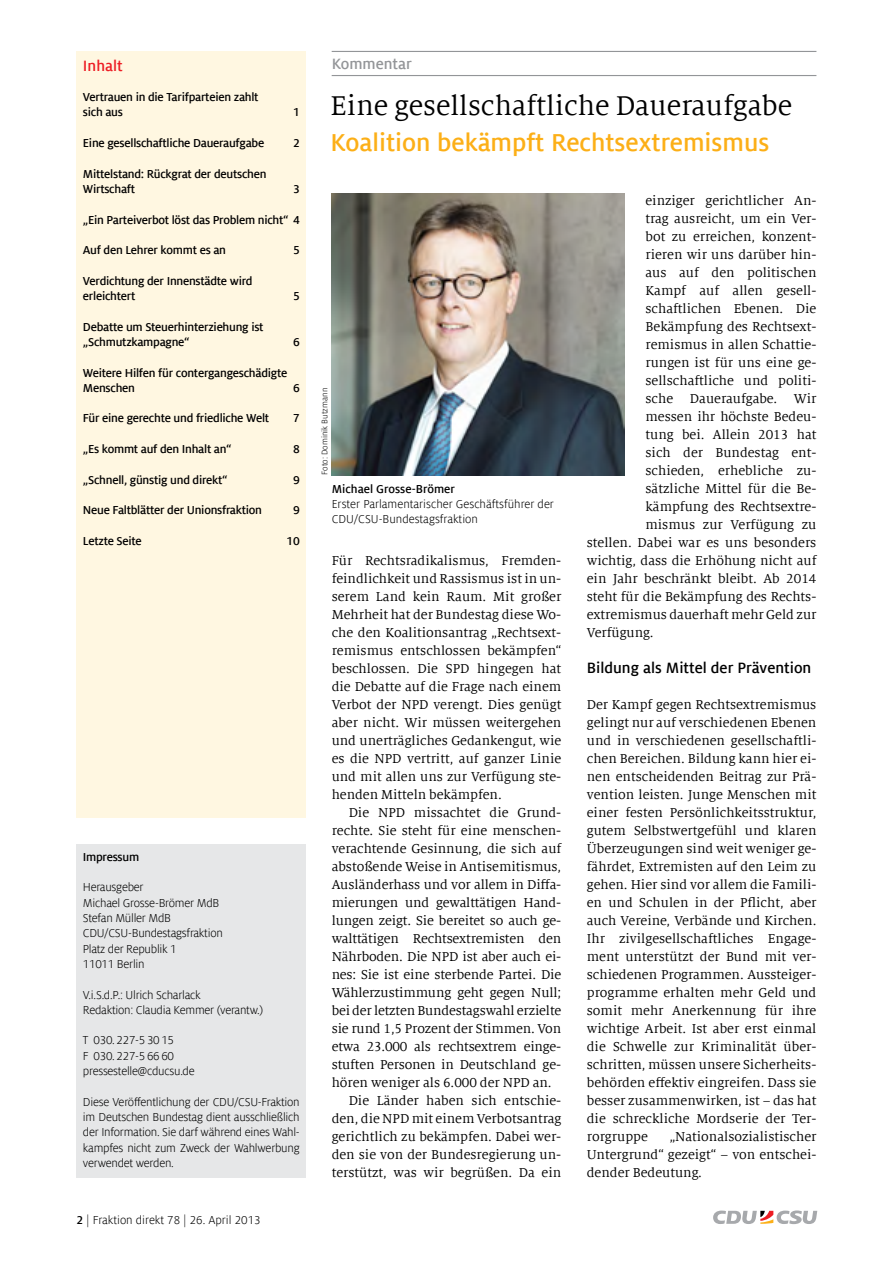
<style>
.page{position:relative;width:893px;height:1263px;background:#fff}
.page>*{position:absolute;margin:0;border:0;box-sizing:border-box;transform-origin:0 0}
.t1{font:30px "Milo Serif Offc";color:#000}
.t2{font:700 27px "Milo Sans Offc";color:#fcaf17}
.t3{font:700 16.5px "Milo Sans Offc";color:#000}
.t4{font:700 16.5px "Milo Sans Offc";color:#939598}
.t5{font:700 16.5px "Milo Sans Offc";color:#ed1d24}
.t6{font:14.25px/18px "Milo Serif Offc";color:#000;text-align:justify}
.t7{font:700 12.75px/15.3px "Milo Sans Offc";letter-spacing:-.02em;color:#000}
.t8{font:12.75px/15.3px "Milo Sans Offc";letter-spacing:-.02em;color:#000}
.t9{font:12.75px/15.3px "Milo Sans Offc";color:#000}
.t10{font:700 12.75px "Milo Sans Offc";color:#000}
.t11{font:9px "Milo Sans Offc";color:#000}
.s1{font-weight:700}
</style>
<div class="page">
<svg style="left:713px;top:1210px;width:104px;height:14px"></svg>
<hr style="left:332px;top:51px;width:484px;height:1px;background:#939598">
<hr style="left:332px;top:75px;width:484px;height:1px;background:#939598">
<div style="left:77px;top:844px;width:229px;height:334px;background:#e6e7e8"></div>
<div style="left:77px;top:51px;width:229px;height:766px;background:#fff7e1"></div>
<img style="left:332px;top:194px;width:292px;height:281px">
<p class="t5" style="left:83px;top:56px;width:41px">Inhalt</p>
<p class="t7" style="left:83px;top:90px;width:177px">Vertrauen in die Tarifparteien zahlt sich aus</p>
<p class="t7" style="left:83px;top:90px;width:56px">Headline 1</p>
<p class="t7" style="left:293px;top:105px;width:8px">1</p>
<p class="t7" style="left:83px;top:135px;width:183px">Eine gesellschaftliche Daueraufgabe</p>
<p class="t7" style="left:293px;top:135px;width:8px">2</p>
<p class="t7" style="left:83px;top:166px;width:185px">Mittelstand: Rückgrat der deutschen<br>Wirtschaft</p>
<p class="t7" style="left:83px;top:181px;width:56px">Headline 4</p>
<p class="t7" style="left:293px;top:181px;width:8px">4</p>
<p class="t7" style="left:293px;top:181px;width:8px">3</p>
<p class="t7" style="left:83px;top:212px;width:218px">„Ein Parteiverbot löst das Problem nicht“ 4</p>
<p class="t7" style="left:83px;top:243px;width:145px">Auf den Lehrer kommt es an</p>
<p class="t7" style="left:293px;top:243px;width:8px">5</p>
<p class="t7" style="left:83px;top:273px;width:171px">Verdichtung der Innenstädte wird erleichtert</p>
<p class="t7" style="left:293px;top:288px;width:8px">5</p>
<p class="t7" style="left:83px;top:319px;width:182px">Debatte um Steuerhinterziehung ist „Schmutzkampagne“</p>
<p class="t7" style="left:293px;top:334px;width:8px">6</p>
<p class="t7" style="left:83px;top:365px;width:206px">Weitere Hilfen für contergangeschädigte<br>Menschen</p>
<p class="t7" style="left:293px;top:380px;width:8px">6</p>
<p class="t7" style="left:83px;top:411px;width:188px">Für eine gerechte und friedliche Welt</p>
<p class="t7" style="left:293px;top:411px;width:8px">7</p>
<p class="t7" style="left:83px;top:441px;width:150px">„Es kommt auf den Inhalt an“</p>
<p class="t7" style="left:293px;top:441px;width:8px">8</p>
<p class="t7" style="left:83px;top:472px;width:146px">„Schnell, günstig und direkt“</p>
<p class="t7" style="left:293px;top:472px;width:8px">9</p>
<p class="t7" style="left:83px;top:503px;width:181px">Neue Faltblätter der Unionsfraktion</p>
<p class="t7" style="left:293px;top:503px;width:8px">9</p>
<p class="t7" style="left:83px;top:533px;width:60px">Letzte Seite</p>
<p class="t7" style="left:287px;top:533px;width:15px">10</p>
<p class="t7" style="left:83px;top:849px;width:58px">Impressum</p>
<p class="t8" style="left:83px;top:880px;width:141px">Herausgeber<br>Michael Grosse-Brömer MdB<br>Stefan Müller MdB<br>CDU/CSU-Bundestagsfraktion<br>Platz der Republik 1<br>11011 Berlin</p>
<p class="t8" style="left:83px;top:987px;width:182px">V.i.S.d.P.: Ulrich Scharlack<br>Redaktion: Claudia Kemmer (verantw.)</p>
<p class="t8" style="left:83px;top:1033px;width:113px">T 030.227-53015<br>F 030.227-56660 pressestelle@cducsu.de</p>
<p class="t8" style="left:83px;top:1094px;width:218px;text-align:justify">Diese Veröffentlichung der CDU/CSU-Fraktion im Deutschen Bundestag dient ausschließlich der Information. Sie darf während eines Wahl&shy;kampfes nicht zum Zweck der Wahlwerbung verwendet werden.</p>
<p class="t9" style="left:77px;top:1212px;width:186px"><span class="s1">2</span> | Fraktion direkt 78 | 26. April 2013</p>
<p class="t4" style="left:332px;top:54px;width:82px">Kommentar</p>
<h1 class="t1" style="left:331px;top:90px;width:463px">Eine gesellschaftliche Daueraufgabe</h1>
<h2 class="t2" style="left:331px;top:128px;width:440px">Koalition bekämpft Rechtsextremismus</h2>
<p class="t11" style="left:320px;top:475px;width:88px;rotate:-90deg">Foto: Dominik Butzmann</p>
<p class="t10" style="left:332px;top:481px;width:125px">Michael Grosse-Brömer</p>
<p class="t9" style="left:332px;top:496px;width:224px">Erster Parlamentarischer Geschäftsführer der<br>CDU/CSU-Bundestagsfraktion</p>
<p class="t6" style="left:332px;top:552px;width:231px">Für Rechtsradikalismus, Fremden&shy;feindlichkeit und Rassismus ist in un&shy;serem Land kein Raum. Mit großer Mehrheit hat der Bundestag diese Wo&shy;che den Koalitionsantrag „Rechtsext&shy;remismus entschlossen bekämpfen“ beschlossen. Die SPD hingegen hat die Debatte auf die Frage nach einem Verbot der NPD verengt. Dies genügt aber nicht. Wir müssen weitergehen und unerträgliches Gedankengut, wie es die NPD vertritt, auf ganzer Linie und mit allen uns zur Verfügung ste&shy;henden Mitteln bekämpfen.</p>
<p class="t6" style="left:349px;top:804px;width:214px">Die NPD missachtet die Grund-</p>
<p class="t6" style="left:332px;top:822px;width:231px">rechte. Sie steht für eine menschen-</p>
<p class="t6" style="left:332px;top:840px;width:231px">verachtende Gesinnung, die sich auf</p>
<p class="t6" style="left:332px;top:858px;width:231px">abstoßende Weise in Antisemitismus,</p>
<p class="t6" style="left:332px;top:876px;width:231px">Ausländerhass und vor allem in Diffa-</p>
<p class="t6" style="left:332px;top:894px;width:231px">mierungen und gewalttätigen Hand-</p>
<p class="t6" style="left:332px;top:912px;width:231px">lungen zeigt. Sie bereitet so auch ge-</p>
<p class="t6" style="left:332px;top:930px;width:231px">walttätigen Rechtsextremisten den</p>
<p class="t6" style="left:332px;top:948px;width:231px">Nährboden. Die NPD ist aber auch ei-</p>
<p class="t6" style="left:332px;top:966px;width:231px">nes: Sie ist eine sterbende Partei. Die</p>
<p class="t6" style="left:332px;top:984px;width:231px">Wählerzustimmung geht gegen Null;</p>
<p class="t6" style="left:332px;top:1002px;width:231px">bei der letzten Bundestagswahl erzielte</p>
<p class="t6" style="left:332px;top:1020px;width:231px">sie rund 1,5 Prozent der Stimmen. Von</p>
<p class="t6" style="left:332px;top:1038px;width:231px">etwa 23.000 als rechtsextrem einge-</p>
<p class="t6" style="left:332px;top:1056px;width:231px">stuften Personen in Deutschland ge-</p>
<p class="t6" style="left:332px;top:1074px;width:221px">hören weniger als 6.000 der NPD an.</p>
<p class="t6" style="left:349px;top:1092px;width:214px">Die Länder haben sich entschie-</p>
<p class="t6" style="left:332px;top:1110px;width:231px">den, die NPD mit einem Verbotsantrag</p>
<p class="t6" style="left:332px;top:1128px;width:231px">gerichtlich zu bekämpfen. Dabei wer-</p>
<p class="t6" style="left:332px;top:1146px;width:231px">den sie von der Bundesregierung un-</p>
<p class="t6" style="left:332px;top:1164px;width:231px">terstützt, was wir begrüßen. Da ein</p>
<p class="t6" style="left:645px;top:192px;width:172px">einziger gerichtlicher An-</p>
<p class="t6" style="left:645px;top:210px;width:172px">trag ausreicht, um ein Ver-</p>
<p class="t6" style="left:645px;top:228px;width:172px">bot zu erreichen, konzent-</p>
<p class="t6" style="left:645px;top:246px;width:172px">rieren wir uns darüber hin-</p>
<p class="t6" style="left:645px;top:264px;width:172px">aus auf den politischen</p>
<p class="t6" style="left:645px;top:282px;width:172px">Kampf auf allen gesell-</p>
<p class="t6" style="left:645px;top:300px;width:172px">schaftlichen Ebenen. Die</p>
<p class="t6" style="left:645px;top:318px;width:172px">Bekämpfung des Rechtsext-</p>
<p class="t6" style="left:645px;top:336px;width:172px">remismus in allen Schattie-</p>
<p class="t6" style="left:645px;top:354px;width:172px">rungen ist für uns eine ge-</p>
<p class="t6" style="left:645px;top:372px;width:172px">sellschaftliche und politi-</p>
<p class="t6" style="left:645px;top:390px;width:172px">sche Daueraufgabe. Wir</p>
<p class="t6" style="left:645px;top:408px;width:172px">messen ihr höchste Bedeu-</p>
<p class="t6" style="left:645px;top:426px;width:172px">tung bei. Allein 2013 hat</p>
<p class="t6" style="left:645px;top:444px;width:172px">sich der Bundestag ent-</p>
<p class="t6" style="left:645px;top:462px;width:172px">schieden, erhebliche zu-</p>
<p class="t6" style="left:645px;top:480px;width:172px">sätzliche Mittel für die Be-</p>
<p class="t6" style="left:645px;top:498px;width:172px">kämpfung des Rechtsextre-</p>
<p class="t6" style="left:645px;top:516px;width:172px">mismus zur Verfügung zu</p>
<p class="t6" style="left:587px;top:534px;width:231px">stellen. Dabei war es uns besonders</p>
<p class="t6" style="left:587px;top:552px;width:231px">wichtig, dass die Erhöhung nicht auf</p>
<p class="t6" style="left:587px;top:570px;width:231px">ein Jahr beschränkt bleibt. Ab 2014</p>
<p class="t6" style="left:587px;top:588px;width:231px">steht für die Bekämpfung des Rechts-</p>
<p class="t6" style="left:587px;top:606px;width:231px">extremismus dauerhaft mehr Geld zur</p>
<p class="t6" style="left:587px;top:624px;width:68px">Verfügung.</p>
<p class="t3" style="left:587px;top:659px;width:226px">Bildung als Mittel der Prävention</p>
<p class="t6" style="left:587px;top:696px;width:231px">Der Kampf gegen Rechtsextremismus gelingt nur auf verschiedenen Ebenen und in verschiedenen gesellschaftli&shy;chen Bereichen. Bildung kann hier ei&shy;nen entscheidenden Beitrag zur Prä&shy;vention leisten. Junge Menschen mit einer festen Persönlichkeitsstruktur, gutem Selbstwertgefühl und klaren Überzeugungen sind weit weniger ge&shy;fährdet, Extremisten auf den Leim zu gehen. Hier sind vor allem die Famili&shy;en und Schulen in der Pflicht, aber auch Vereine, Verbände und Kirchen.<br>Ihr zivilgesellschaftliches Engage&shy;ment unterstützt der Bund mit ver&shy;schiedenen Programmen. Aussteiger&shy;programme erhalten mehr Geld und somit mehr Anerkennung für ihre wichtige Arbeit. Ist aber erst einmal die Schwelle zur Kriminalität über&shy;schritten, müssen unsere Sicherheits&shy;behörden effektiv eingreifen. Dass sie besser zusammenwirken, ist – das hat die schreckliche Mordserie der Ter&shy;rorgruppe</p>
<p class="t6" style="left:587px;top:1128px;width:231px;text-indent:83px">„Nationalsozialistischer Untergrund“ gezeigt“ – von entschei&shy;dender Bedeutung.</p>
</div>
